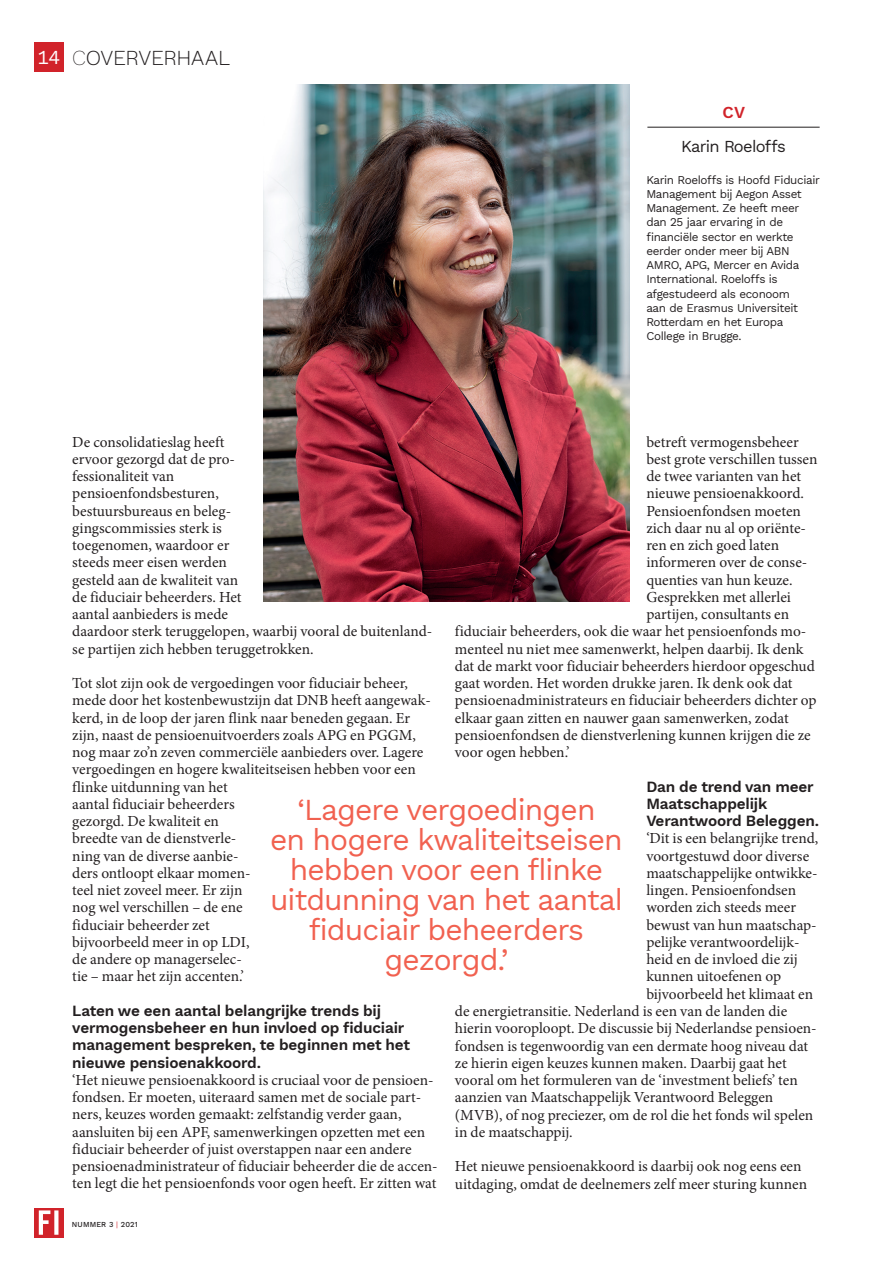
<style>
.page{position:relative;width:893px;height:1263px;background:#fff}
.page>*{position:absolute;margin:0;border:0;box-sizing:border-box;transform-origin:0 0}
.t1{font:30px/30px "Work Sans";letter-spacing:-.03em;color:#f16150;text-align:center}
.t2{font:300 21px "Work Sans";letter-spacing:-.015em;color:#231f20}
.t3{font:19.5px "Work Sans";color:#fff}
.t4{font:16.5px "Work Sans";letter-spacing:-.04em;color:#231f20}
.t5{font:16.5px "Work Sans";color:#d1232a}
.t6{font:15.3px/17.2px "Minion Pro";color:#231f20}
.t7{font:15.3px/17.2px "Work Sans";letter-spacing:-.01em;color:#231f20}
.t8{font:11.7px/14.2px "Work Sans";letter-spacing:-.03em;color:#231f20}
.t9{font:7.5px "Work Sans";letter-spacing:.02em;color:#231f20}
.s1{font-weight:200}
.s2{color:#d1232a}
</style>
<div class="page">
<svg style="left:34px;top:1208px;width:30px;height:29px"></svg>
<svg style="left:39px;top:1210px;width:19px;height:25px"></svg>
<hr style="left:647px;top:127px;width:173px;height:1px;background:#231f20">
<img style="left:264px;top:84px;width:365px;height:518px">
<div style="left:34px;top:43px;width:30px;height:29px;background:#d1232a"></div>
<p class="t3" style="left:38px;top:43px;width:24px">14</p>
<h2 class="t2" style="left:72px;top:42px;width:159px"><span class="s1">C</span>OVERVERHAAL</h2>
<p class="t5" style="left:722px;top:99px;width:24px">CV</p>
<p class="t4" style="left:681px;top:134px;width:106px">Karin Roeloffs</p>
<p class="t8" style="left:646px;top:172px;width:175px">Karin Roeloffs is Hoofd Fiduciair<br>Management bij Aegon Asset<br>Management. Ze heeft meer dan 25 jaar ervaring in de financiële sector en werkte eerder onder meer bij ABN<br>AMRO, APG, Mercer en Avida<br>International. Roeloffs is afgestudeerd als econoom<br>aan de Erasmus Universiteit<br>Rotterdam en het Europa<br>College in Brugge.</p>
<p class="t6" style="left:72px;top:433px;width:362px">De consolidatieslag heeft<br>ervoor gezorgd dat de pro-<br>fessionaliteit van<br>pensioenfondsbesturen,<br>bestuursbureaus en beleg-<br>gingscommissies sterk is<br>toegenomen, waardoor er<br>steeds meer eisen werden<br>gesteld aan de kwaliteit van<br>de fiduciair beheerders. Het<br>aantal aanbieders is mede<br>daardoor sterk teruggelopen, waarbij vooral de buitenland&shy;se partijen zich hebben teruggetrokken.</p>
<p class="t6" style="left:72px;top:675px;width:360px">Tot slot zijn ook de vergoedingen voor fiduciair beheer, mede door het kostenbewustzijn dat DNB heeft aangewak&shy;kerd, in de loop der jaren flink naar beneden gegaan. Er zijn, naast de pensioenuitvoerders zoals APG en PGGM, nog maar zo’n zeven commerciële aanbieders over. Lagere vergoedingen en hogere kwaliteitseisen hebben voor een flinke uitdunning van het<br>aantal fiduciair beheerders<br>gezorgd. De kwaliteit en<br>breedte van de dienstverle-<br>ning van de diverse aanbie-<br>ders ontloopt elkaar momen-<br>teel niet zoveel meer. Er zijn<br>nog wel verschillen – de ene<br>fiduciair beheerder zet<br>bijvoorbeeld meer in op LDI,<br>de andere op managerselec-<br>tie – maar het zijn accenten.’</p>
<p class="t7" style="left:72px;top:1001px;width:339px">Laten we een aantal belangrijke trends bij vermogensbeheer en hun invloed op fiduciair management bespreken, te beginnen met het nieuwe pensioenakkoord.</p>
<p class="t6" style="left:72px;top:1071px;width:367px">‘Het nieuwe pensioenakkoord is cruciaal voor de pensioen&shy;fondsen. Er moeten, uiteraard samen met de sociale part&shy;ners, keuzes worden gemaakt: zelfstandig verder gaan, aansluiten bij een APF, samenwerkingen opzetten met een fiduciair beheerder of juist overstappen naar een andere pensioenadministrateur of fiduciair beheerder die de accen&shy;ten legt die het pensioenfonds voor ogen heeft. Er zitten wat</p>
<p class="t6" style="left:646px;top:433px;width:154px">betreft vermogensbeheer</p>
<p class="t6" style="left:646px;top:450px;width:173px">best grote verschillen tussen</p>
<p class="t6" style="left:646px;top:468px;width:156px">de twee varianten van het</p>
<p class="t6" style="left:646px;top:485px;width:159px">nieuwe pensioenakkoord.</p>
<p class="t6" style="left:646px;top:502px;width:156px">Pensioenfondsen moeten</p>
<p class="t6" style="left:646px;top:519px;width:161px">zich daar nu al op oriënte-</p>
<p class="t6" style="left:646px;top:537px;width:134px">ren en zich goed laten</p>
<p class="t6" style="left:646px;top:554px;width:163px">informeren over de conse-</p>
<p class="t6" style="left:646px;top:571px;width:148px">quenties van hun keuze.</p>
<p class="t6" style="left:646px;top:588px;width:146px">Gesprekken met allerlei</p>
<p class="t6" style="left:646px;top:606px;width:144px">partijen, consultants en</p>
<p class="t6" style="left:455px;top:623px;width:353px">fiduciair beheerders, ook die waar het pensioenfonds mo-</p>
<p class="t6" style="left:455px;top:640px;width:350px">menteel nu niet mee samenwerkt, helpen daarbij. Ik denk</p>
<p class="t6" style="left:455px;top:657px;width:361px">dat de markt voor fiduciair beheerders hierdoor opgeschud</p>
<p class="t6" style="left:455px;top:675px;width:339px">gaat worden. Het worden drukke jaren. Ik denk ook dat</p>
<p class="t6" style="left:455px;top:692px;width:363px">pensioenadministrateurs en fiduciair beheerders dichter op</p>
<p class="t6" style="left:455px;top:709px;width:335px">elkaar gaan zitten en nauwer gaan samenwerken, zodat</p>
<p class="t6" style="left:455px;top:726px;width:357px">pensioenfondsen de dienstverlening kunnen krijgen die ze</p>
<p class="t6" style="left:455px;top:744px;width:116px">voor ogen hebben.’</p>
<p class="t7" style="left:646px;top:777px;width:174px">Dan de trend van meer<br>Maatschappelijk<br>Verantwoord Beleggen.</p>
<p class="t6" style="left:646px;top:830px;width:173px">‘Dit is een belangrijke trend,</p>
<p class="t6" style="left:646px;top:847px;width:164px">voortgestuwd door diverse</p>
<p class="t6" style="left:646px;top:864px;width:173px">maatschappelijke ontwikke-</p>
<p class="t6" style="left:646px;top:882px;width:151px">lingen. Pensioenfondsen</p>
<p class="t6" style="left:646px;top:899px;width:151px">worden zich steeds meer</p>
<p class="t6" style="left:646px;top:916px;width:172px">bewust van hun maatschap-</p>
<p class="t6" style="left:646px;top:933px;width:155px">pelijke verantwoordelijk-</p>
<p class="t6" style="left:646px;top:951px;width:153px">heid en de invloed die zij</p>
<p class="t6" style="left:646px;top:968px;width:136px">kunnen uitoefenen op</p>
<p class="t6" style="left:646px;top:985px;width:168px">bijvoorbeeld het klimaat en</p>
<p class="t6" style="left:455px;top:1002px;width:334px">de energietransitie. Nederland is een van de landen die</p>
<p class="t6" style="left:455px;top:1020px;width:363px">hierin vooroploopt. De discussie bij Nederlandse pensioen-</p>
<p class="t6" style="left:455px;top:1037px;width:355px">fondsen is tegenwoordig van een dermate hoog niveau dat</p>
<p class="t6" style="left:455px;top:1054px;width:333px">ze hierin eigen keuzes kunnen maken. Daarbij gaat het</p>
<p class="t6" style="left:455px;top:1071px;width:344px">vooral om het formuleren van de ‘investment beliefs’ ten</p>
<p class="t6" style="left:455px;top:1089px;width:320px">aanzien van Maatschappelijk Verantwoord Beleggen</p>
<p class="t6" style="left:455px;top:1106px;width:360px">(MVB), of nog preciezer, om de rol die het fonds wil spelen</p>
<p class="t6" style="left:455px;top:1123px;width:119px">in de maatschappij.</p>
<p class="t6" style="left:455px;top:1158px;width:354px">Het nieuwe pensioenakkoord is daarbij ook nog eens een uitdaging, omdat de deelnemers zelf meer sturing kunnen</p>
<h1 class="t1" style="left:270px;top:793px;width:354px">‘Lagere vergoedingen<br>en hogere kwaliteitseisen hebben voor een flinke uitdunning van het aantal fiduciair beheerders gezorgd.’</h1>
<p class="t9" style="left:72px;top:1219px;width:67px">NUMMER 3 <span class="s2">|</span> 2021</p>
</div>
